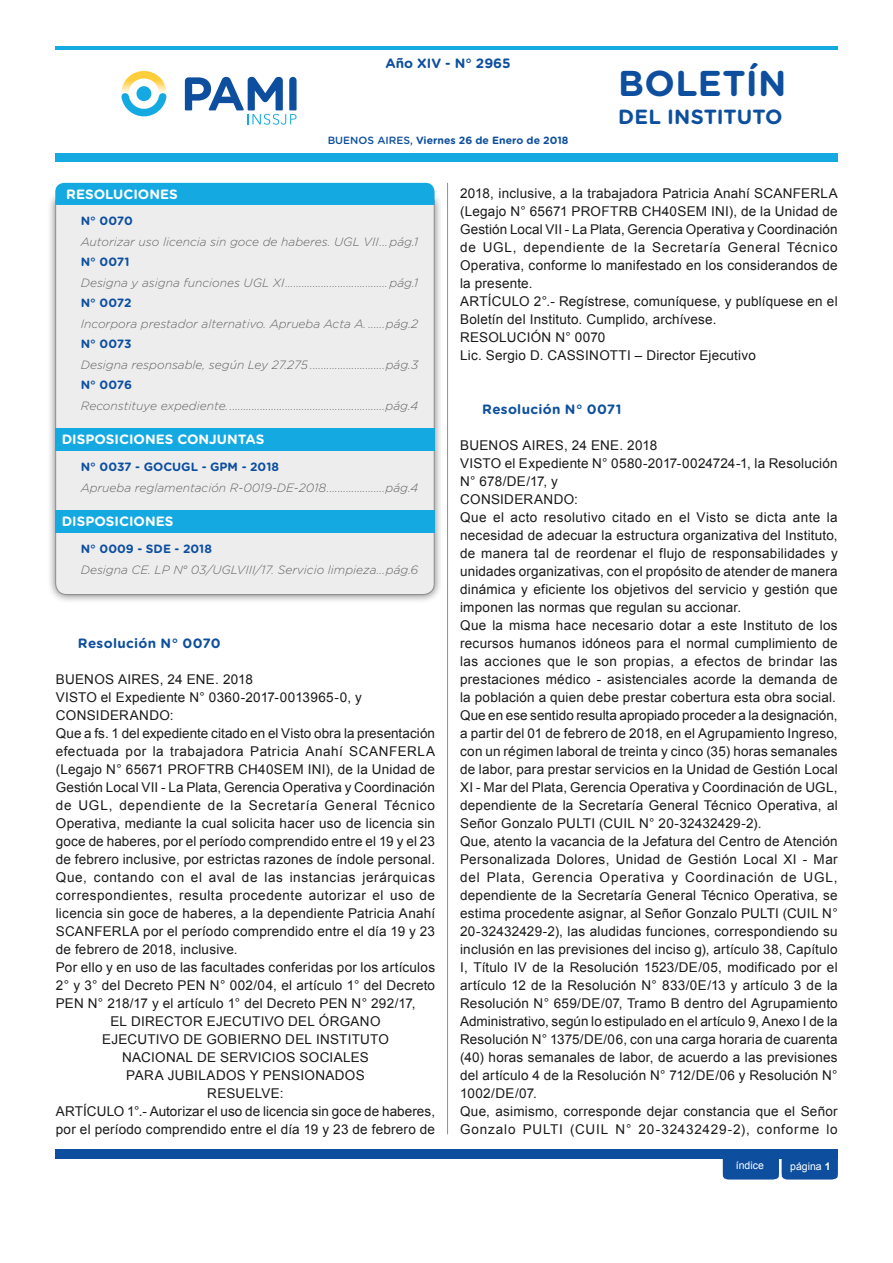
<style>
.page{position:relative;width:893px;height:1263px;background:#fff}
.page>*{position:absolute;margin:0;border:0;box-sizing:border-box;transform-origin:0 0}
.t1{font:700 35.85px "Gotham Rounded";letter-spacing:.01em;color:#0d4f9e}
.t2{font:700 20.55px "Gotham Rounded";color:#0d4f9e}
.t3{font:13.5px/18px "Arial";letter-spacing:.02em;color:#1a1a1a}
.t4{font:13.5px "Arial";letter-spacing:.04em;color:#1a1a1a}
.t5{font:13.5px "Arial";letter-spacing:.05em;color:#1a1a1a}
.t6{font:700 13.5px "Gotham Rounded";color:#fff}
.t7{font:13.5px "Arial";letter-spacing:.055em;color:#1a1a1a}
.t8{font:700 13.5px "Gotham Rounded";letter-spacing:.025em;color:#0d4f9e}
.t9{font:700 13.5px "Gotham Rounded";color:#0d4f9e}
.t10{font:italic 300 12px "Gotham Rounded";color:#646363}
.t11{font:700 12px "Gotham Rounded";color:#0d4f9e}
.t12{font:700 10.5px "Gotham Rounded";color:#0d4f9e}
.t13{font:10.5px "Arial";color:#fff}
.s1{font-weight:500}
.s2{font-weight:700}
</style>
<div class="page">
<div style="left:55px;top:1149px;width:783px;height:10px;background:#0d4f9e"></div>
<div style="left:723px;top:1159px;width:115px;height:20px;background:#0d4f9e"></div>
<svg style="left:185px;top:77px;width:112px;height:48px"></svg>
<svg style="left:121px;top:71px;width:46px;height:45px"></svg>
<div style="left:55px;top:153px;width:783px;height:9px;background:#15a9e2"></div>
<hr style="left:55px;top:46px;width:783px;height:3px;background:#15a9e2">
<div style="left:47px;top:192px;width:396px;height:412px;background:#000;opacity:.52"></div>
<div style="left:55px;top:205px;width:380px;height:390px;background:#ededed"></div>
<hr style="left:447px;top:183px;width:1px;height:951px;background:#909090">
<div style="left:55px;top:182px;width:380px;height:23px;background:#15a9e2"></div>
<div style="left:55px;top:429px;width:380px;height:22px;background:#15a9e2"></div>
<div style="left:55px;top:510px;width:380px;height:23px;background:#15a9e2"></div>
<p class="t9" style="left:385px;top:54px;width:127px">Año XIV - N° 2965</p>
<p class="t12" style="left:328px;top:133px;width:242px"><span class="s1">BUENOS AIRES,</span> Viernes 26 de Enero de 2018</p>
<h1 class="t1" style="left:618px;top:57px;width:170px">BOLETÍN</h1>
<h2 class="t2" style="left:618px;top:102px;width:166px">DEL INSTITUTO</h2>
<p class="t6" style="left:66px;top:184px;width:113px">RESOLUCIONES</p>
<p class="t11" style="left:81px;top:212px;width:54px">N° 0070</p>
<p class="t10" style="left:81px;top:234px;width:339px">Autorizar uso licencia sin goce de haberes. UGL VII...pág.1</p>
<p class="t11" style="left:81px;top:253px;width:50px">N° 0071</p>
<p class="t10" style="left:81px;top:275px;width:339px">Designa y asigna funciones UGL XI.....................................pág.1</p>
<p class="t11" style="left:81px;top:294px;width:52px">N° 0072</p>
<p class="t10" style="left:81px;top:316px;width:339px">Incorpora prestador alternativo. Aprueba Acta A. ......pág.2</p>
<p class="t11" style="left:81px;top:335px;width:52px">N° 0073</p>
<p class="t10" style="left:81px;top:357px;width:339px">Designa responsable, según Ley 27.275 ...........................pág.3</p>
<p class="t11" style="left:81px;top:376px;width:53px">N° 0076</p>
<p class="t10" style="left:81px;top:397px;width:339px">Reconstituye expediente. ........................................................pág.4</p>
<p class="t6" style="left:62px;top:430px;width:204px">DISPOSICIONES CONJUNTAS</p>
<p class="t11" style="left:81px;top:458px;width:200px">N° 0037 - GOCUGL - GPM - 2018</p>
<p class="t10" style="left:81px;top:479px;width:339px">Aprueba reglamentación R-0019-DE-2018.....................pág.4</p>
<p class="t6" style="left:62px;top:512px;width:113px">DISPOSICIONES</p>
<p class="t11" style="left:81px;top:540px;width:133px">N° 0009 - SDE - 2018</p>
<p class="t10" style="left:81px;top:561px;width:339px">Designa CE. LP N° 03/UGLVIII/17. Servicio limpieza...pág.6</p>
<p class="t8" style="left:78px;top:633px;width:144px">Resolución N° 0070</p>
<p class="t3" style="left:56px;top:670px;width:199px">BUENOS AIRES, 24 ENE. 2018</p>
<p class="t3" style="left:56px;top:688px;width:308px">VISTO el Expediente N° 0360-2017-0013965-0, y</p>
<p class="t3" style="left:56px;top:706px;width:119px">CONSIDERANDO:</p>
<p class="t3" style="left:56px;top:724px;width:381px">Que a fs. 1 del expediente citado en el Visto obra la presentación</p>
<p class="t4" style="left:56px;top:742px;width:381px">efectuada por la trabajadora Patricia Anahí SCANFERLA</p>
<p class="t3" style="left:56px;top:760px;width:381px">(Legajo N° 65671 PROFTRB CH40SEM INI), de la Unidad de</p>
<p class="t3" style="left:56px;top:778px;width:381px">Gestión Local VII - La Plata, Gerencia Operativa y Coordinación</p>
<p class="t7" style="left:56px;top:796px;width:381px">de UGL, dependiente de la Secretaría General Técnico</p>
<p class="t3" style="left:56px;top:814px;width:381px">Operativa, mediante la cual solicita hacer uso de licencia sin</p>
<p class="t3" style="left:56px;top:832px;width:381px">goce de haberes, por el período comprendido entre el 19 y el 23</p>
<p class="t3" style="left:56px;top:850px;width:381px">de febrero inclusive, por estrictas razones de índole personal.</p>
<p class="t5" style="left:56px;top:868px;width:381px">Que, contando con el aval de las instancias jerárquicas</p>
<p class="t4" style="left:56px;top:886px;width:381px">correspondientes, resulta procedente autorizar el uso de</p>
<p class="t3" style="left:56px;top:904px;width:381px">licencia sin goce de haberes, a la dependiente Patricia Anahí</p>
<p class="t3" style="left:56px;top:922px;width:381px">SCANFERLA por el período comprendido entre el día 19 y 23</p>
<p class="t3" style="left:56px;top:940px;width:183px">de febrero de 2018, inclusive.</p>
<p class="t3" style="left:56px;top:958px;width:381px">Por ello y en uso de las facultades conferidas por los artículos</p>
<p class="t3" style="left:56px;top:976px;width:381px">2° y 3° del Decreto PEN N° 002/04, el artículo 1° del Decreto</p>
<p class="t3" style="left:56px;top:994px;width:361px">PEN N° 218/17 y el artículo 1° del Decreto PEN N° 292/17,</p>
<p class="t3" style="left:110px;top:1012px;width:272px">EL DIRECTOR EJECUTIVO DEL ÓRGANO</p>
<p class="t3" style="left:102px;top:1030px;width:288px">EJECUTIVO DE GOBIERNO DEL INSTITUTO</p>
<p class="t3" style="left:122px;top:1048px;width:248px">NACIONAL DE SERVICIOS SOCIALES</p>
<p class="t3" style="left:126px;top:1066px;width:240px">PARA JUBILADOS Y PENSIONADOS</p>
<p class="t3" style="left:207px;top:1084px;width:78px">RESUELVE:</p>
<p class="t3" style="left:56px;top:1102px;width:381px">ARTÍCULO 1°.- Autorizar el uso de licencia sin goce de haberes,</p>
<p class="t3" style="left:56px;top:1120px;width:381px">por el período comprendido entre el día 19 y 23 de febrero de</p>
<p class="t3" style="left:460px;top:184px;width:379px">2018, inclusive, a la trabajadora Patricia Anahí SCANFERLA (Legajo N° 65671 PROFTRB CH40SEM INI), de la Unidad de Gestión Local VII - La Plata, Gerencia Operativa y Coordinación de UGL, dependiente de la Secretaría General Técnico Operativa, conforme lo manifestado en los considerandos de la presente.<br>ARTÍCULO 2°.- Regístrese, comuníquese, y publíquese en el Boletín del Instituto. Cumplido, archívese.<br>RESOLUCIÓN N° 0070<br>Lic. Sergio D. CASSINOTTI – Director Ejecutivo</p>
<p class="t8" style="left:482px;top:399px;width:141px">Resolución N° 0071</p>
<p class="t3" style="left:460px;top:436px;width:379px">BUENOS AIRES, 24 ENE. 2018<br>VISTO el Expediente N° 0580-2017-0024724-1, la Resolución N° 678/DE/17, y<br>CONSIDERANDO:<br>Que el acto resolutivo citado en el Visto se dicta ante la necesidad de adecuar la estructura organizativa del Instituto, de manera tal de reordenar el flujo de responsabilidades y unidades organizativas, con el propósito de atender de manera dinámica y eficiente los objetivos del servicio y gestión que imponen las normas que regulan su accionar.<br>Que la misma hace necesario dotar a este Instituto de los recursos humanos idóneos para el normal cumplimiento de las acciones que le son propias, a efectos de brindar las prestaciones médico - asistenciales acorde la demanda de la población a quien debe prestar cobertura esta obra social.<br>Que en ese sentido resulta apropiado proceder a la designación, a partir del 01 de febrero de 2018, en el Agrupamiento Ingreso, con un régimen laboral de treinta y cinco (35) horas semanales de labor, para prestar servicios en la Unidad de Gestión Local XI - Mar del Plata, Gerencia Operativa y Coordinación de UGL, dependiente de la Secretaría General Técnico Operativa, al Señor Gonzalo PULTI (CUIL N° 20-32432429-2).<br>Que, atento la vacancia de la Jefatura del Centro de Atención Personalizada Dolores, Unidad de Gestión Local XI - Mar del Plata, Gerencia Operativa y Coordinación de UGL, dependiente de la Secretaría General Técnico Operativa, se estima procedente asignar, al Señor Gonzalo PULTI (CUIL N° 20-32432429-2), las aludidas funciones, correspondiendo su inclusión en las previsiones del inciso g), artículo 38, Capítulo I, Título IV de la Resolución 1523/DE/05, modificado por el artículo 12 de la Resolución N° 833/0E/13 y artículo 3 de la Resolución N° 659/DE/07, Tramo B dentro del Agrupamiento Administrativo, según lo estipulado en el artículo 9, Anexo I de la Resolución N° 1375/DE/06, con una carga horaria de cuarenta (40) horas semanales de labor, de acuerdo a las previsiones del artículo 4 de la Resolución N° 712/DE/06 y Resolución N° 1002/DE/07.<br>Que, asimismo, corresponde dejar constancia que el Señor Gonzalo PULTI (CUIL N° 20-32432429-2), conforme lo</p>
<p class="t13" style="left:736px;top:1156px;width:30px">índice</p>
<p class="t13" style="left:736px;top:1158px;width:30px">índice</p>
<p class="t13" style="left:790px;top:1157px;width:42px">página <span class="s2">11</span></p>
</div>
